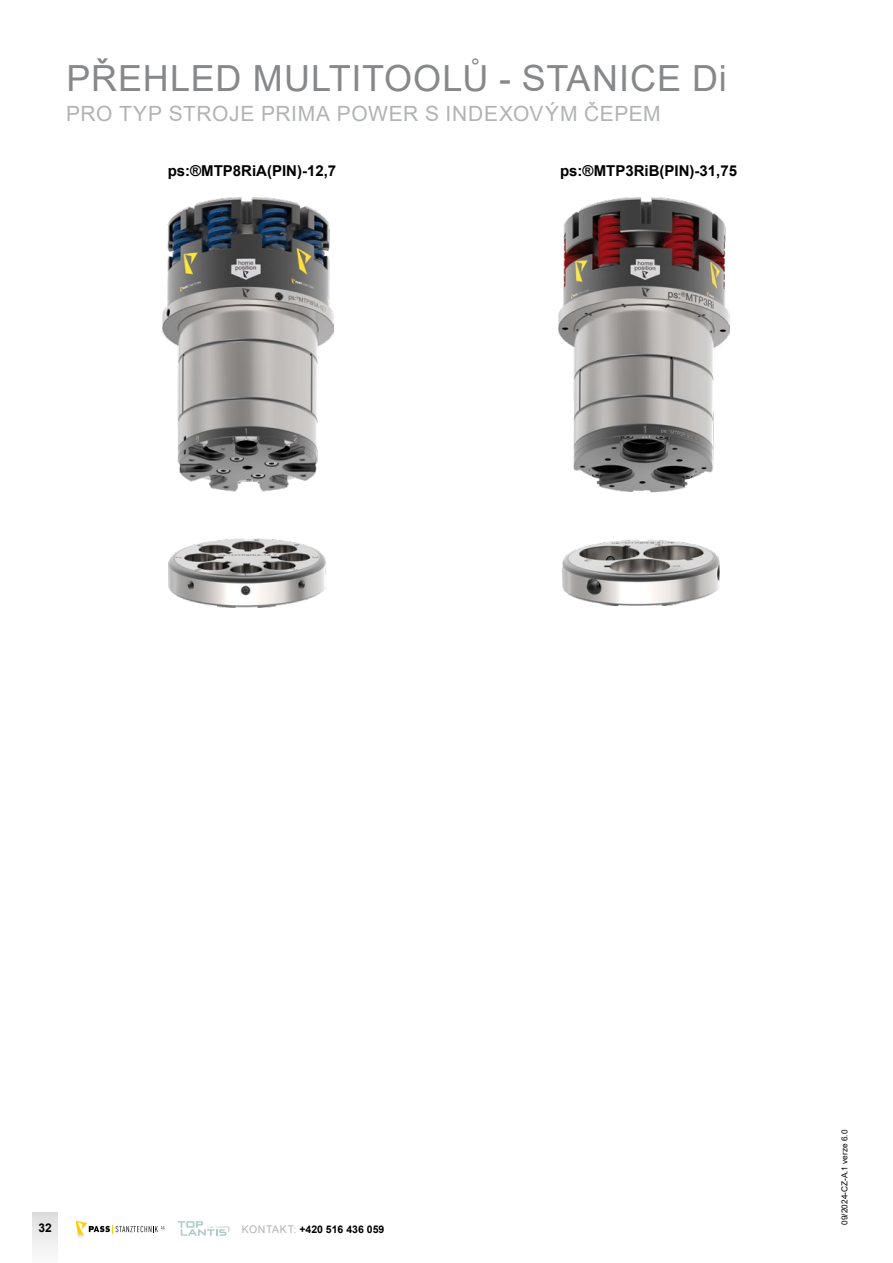
<style>
.page{position:relative;width:893px;height:1263px;background:#fff}
.page>*{position:absolute;margin:0;border:0;box-sizing:border-box;transform-origin:0 0}
.t1{font:36px "Arial";letter-spacing:.02em;color:#87888a}
.t2{font:21px "Arial";letter-spacing:.03em;color:#b1b3b4}
.t3{font:700 15px "Arial";color:#000}
.t4{font:700 12px "Arial";color:#000}
.t5{font:700 10.5px "Arial";color:#000}
.t6{font:8.25px "Arial";color:#000}
.s1{font-weight:400;color:#b1b3b4}
</style>
<div class="page">
<div style="left:32px;top:1212px;width:26px;height:51px;background:linear-gradient(to bottom,#dedede,#fbfbfb)"></div>
<svg style="left:76px;top:1221px;width:88px;height:17px"></svg>
<svg style="left:178px;top:1221px;width:52px;height:15px"></svg>
<img style="left:163px;top:197px;width:171px;height:411px">
<img style="left:559px;top:197px;width:171px;height:408px">
<h1 class="t1" style="left:66px;top:53px;width:662px">PŘEHLED MULTITOOLŮ - STANICE Di</h1>
<h2 class="t2" style="left:66px;top:99px;width:596px">PRO TYP STROJE PRIMA POWER S INDEXOVÝM ČEPEM</h2>
<p class="t3" style="left:168px;top:160px;width:170px">ps:®MTP8RiA(PIN)-12,7</p>
<p class="t3" style="left:560px;top:160px;width:178px">ps:®MTP3RiB(PIN)-31,75</p>
<p class="t4" style="left:38px;top:1220px;width:15px">32</p>
<p class="t5" style="left:242px;top:1222px;width:144px"><span class="s1">KONTAKT:</span> +420 516 436 059</p>
<p class="t6" style="left:839px;top:1225px;width:96px;rotate:-90deg">09/2024-CZ-A.1 verze 6.0</p>
</div>
